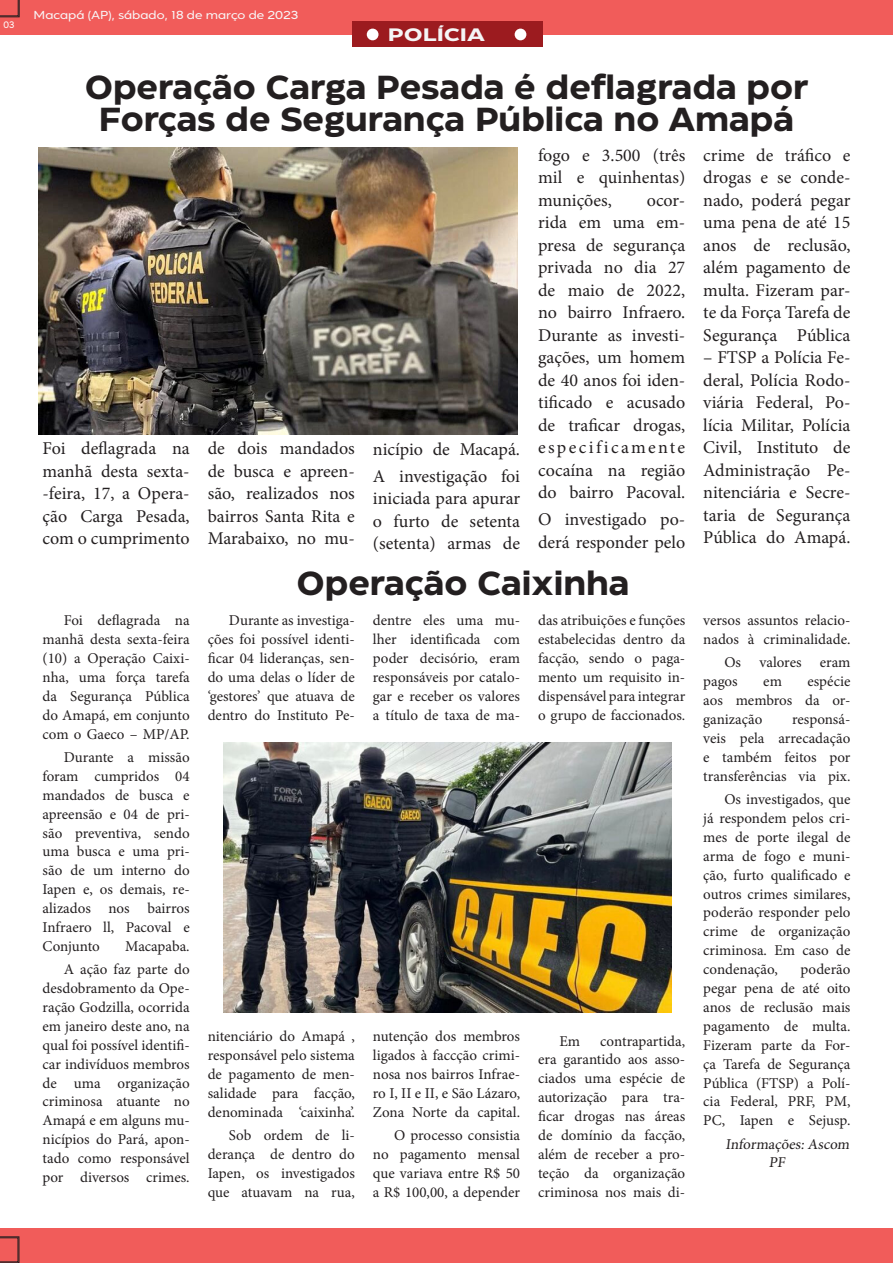
<style>
.page{position:relative;width:893px;height:1263px;background:#fff}
.page>*{position:absolute;margin:0;border:0;box-sizing:border-box;transform-origin:0 0}
.t1{font:700 33.3px/31.3px "Eastman Roman Trial";color:#231f20;text-align:center}
.t2{font:18px/22.5px "Minion Pro";color:#231f20;text-align:justify}
.t3{font:700 18px "Eastman Roman Trial";color:#f5f5f6;scale:1.24 1}
.t4{font:15px/18.9px "Minion Pro";color:#231f20;text-align:justify}
.t5{font:500 11.1px "Kentledge";color:#f8f6f7;scale:1.16 1}
.t6{font:500 9px "Kentledge";color:#fcfcfc}
</style>
<div class="page">
<div style="left:0;top:0;width:893px;height:34px;background:#f15c5a"></div>
<svg style="left:0;top:0;width:20px;height:18px"></svg>
<div style="left:353px;top:22px;width:190px;height:25px;background:#9c1b1f"></div>
<div style="left:515px;top:29px;width:11px;height:11px;background:#fff;border-radius:50%"></div>
<div style="left:367px;top:29px;width:11px;height:11px;background:#fff;border-radius:50%"></div>
<div style="left:0;top:1229px;width:893px;height:34px;background:#f15c5a"></div>
<svg style="left:0;top:1236px;width:20px;height:27px"></svg>
<img style="left:38px;top:148px;width:479px;height:287px">
<img style="left:224px;top:743px;width:447px;height:269px">
<p class="t6" style="left:4px;top:19px;width:12px">03</p>
<p class="t5" style="left:34px;top:7px;width:230px">Macapá (AP), sábado, 18 de março de 2023</p>
<p class="t3" style="left:388px;top:21px;width:80px">POLÍCIA</p>
<p class="t1" style="left:85px;top:69px;width:725px">Operação Carga Pesada é deflagrada por<br>Forças de Segurança Pública no Amapá</p>
<p class="t2" style="left:43px;top:437px;width:149px">Foi deflagrada na manhã desta sexta--feira, 17, a Opera&shy;ção Carga Pesada, com o cumprimento</p>
<p class="t2" style="left:208px;top:437px;width:149px">de dois mandados de busca e apreen&shy;são, realizados nos bairros Santa Rita e Marabaixo, no mu-</p>
<p class="t2" style="left:373px;top:438px;width:149px">nicípio de Macapá.</p>
<p class="t2" style="left:373px;top:465px;width:149px">A investigação foi iniciada para apurar o furto de setenta (setenta) armas de</p>
<p class="t2" style="left:538px;top:144px;width:149px">fogo e 3.500 (três mil e quinhentas) munições,</p>
<p class="t2" style="left:538px;top:189px;width:149px;text-indent:109px">ocor&shy;rida em uma em&shy;presa de segurança privada no dia 27 de maio de 2022, no bairro Infraero.<br>Durante as investi&shy;gações, um homem de 40 anos foi iden&shy;tificado e acusado de traficar drogas, especificamente cocaína na região do bairro Pacoval.</p>
<p class="t2" style="left:538px;top:508px;width:149px">O investigado po&shy;derá responder pelo</p>
<p class="t4" style="left:43px;top:611px;width:149px;text-indent:21px">Foi deflagrada na manhã desta sexta-feira (10) a Operação Caixi&shy;nha, uma força tarefa da Segurança Pública do Amapá, em conjunto com o Gaeco – MP/AP.</p>
<p class="t4" style="left:43px;top:748px;width:149px;text-indent:21px">Durante a missão foram cumpridos 04 mandados de busca e apreensão e 04 de pri&shy;são preventiva, sendo uma busca e uma pri&shy;são de um interno do Iapen e, os demais, re&shy;alizados nos bairros Infraero ll, Pacoval e Conjunto</p>
<p class="t4" style="left:125px;top:937px;width:66px">Macapaba.</p>
<p class="t4" style="left:43px;top:960px;width:149px;text-indent:21px">A ação faz parte do desdobramento da Ope&shy;ração Godzilla, ocorrida em janeiro deste ano, na qual foi possível identifi&shy;car indivíduos membros de uma organização criminosa atuante no Amapá e em alguns mu&shy;nicípios do Pará, apon&shy;tado como responsável por diversos crimes.</p>
<p class="t1" style="left:296px;top:565px;width:334px">Operação Caixinha</p>
<p class="t4" style="left:208px;top:611px;width:149px;text-indent:21px">Durante as investiga&shy;ções foi possível identi&shy;ficar 04 lideranças, sen&shy;do uma delas o líder de ‘gestores’ que atuava de dentro do Instituto Pe-</p>
<p class="t4" style="left:373px;top:611px;width:149px">dentre eles uma mu&shy;lher identificada com poder decisório, eram responsáveis por catalo&shy;gar e receber os valores a título de taxa de ma-</p>
<p class="t4" style="left:538px;top:611px;width:149px">das atribuições e funções estabelecidas dentro da facção, sendo o paga&shy;mento um requisito in&shy;dispensável para integrar o grupo de faccionados.</p>
<p class="t4" style="left:208px;top:1027px;width:149px">nitenciário do Amapá , responsável pelo sistema de pagamento de men&shy;salidade para facção, denominada ‘caixinha’.</p>
<p class="t4" style="left:208px;top:1126px;width:149px;text-indent:21px">Sob ordem de li&shy;derança de dentro do Iapen, os investigados que atuavam na rua,</p>
<p class="t4" style="left:373px;top:1027px;width:149px">nutenção dos membros ligados à faccção crimi&shy;nosa nos bairros Infrae&shy;ro I, II e II, e São Lázaro, Zona Norte da capital.</p>
<p class="t4" style="left:373px;top:1126px;width:149px;text-indent:21px">O processo consistia no pagamento mensal que variava entre R$ 50 a R$ 100,00, a depender</p>
<p class="t4" style="left:538px;top:1031px;width:149px;text-indent:62px">contrapartida, era garantido aos asso&shy;ciados uma espécie de autorização para tra&shy;ficar drogas nas áreas de domínio da facção, além de receber a pro&shy;teção da organização criminosa nos mais di-</p>
<p class="t4" style="left:559px;top:1031px;width:22px">Em</p>
<p class="t2" style="left:703px;top:144px;width:149px">crime de tráfico e drogas e se conde&shy;nado, poderá pegar uma pena de até 15 anos de reclusão, além pagamento de multa. Fizeram par&shy;te da Força Tarefa de Segurança Pública</p>
<p class="t2" style="left:703px;top:346px;width:149px">– FTSP a Polícia Fe&shy;deral, Polícia Rodo&shy;viária Federal, Po&shy;lícia Militar, Polícia Civil, Instituto de Administração Pe&shy;nitenciária e Secre&shy;taria de Segurança Pública do Amapá.</p>
<p class="t4" style="left:703px;top:611px;width:149px">versos assuntos relacio&shy;nados à criminalidade.</p>
<p class="t4" style="left:703px;top:653px;width:149px;text-indent:21px">Os valores eram pagos</p>
<p class="t4" style="left:703px;top:672px;width:149px;text-indent:104px">espécie aos membros da or&shy;ganização</p>
<p class="t4" style="left:763px;top:672px;width:20px">em</p>
<p class="t4" style="left:703px;top:710px;width:149px;text-indent:89px">responsá&shy;veis pela arrecadação e também feitos por transferências via pix.</p>
<p class="t4" style="left:703px;top:790px;width:149px;text-indent:21px">Os investigados, que já respondem pelos cri&shy;mes de porte ilegal de arma de fogo e muni&shy;ção, furto qualificado e outros crimes similares, poderão responder pelo crime de organização criminosa. Em caso de condenação,</p>
<p class="t4" style="left:703px;top:960px;width:149px;text-indent:97px">poderão pegar pena de até oito anos de reclusão mais pagamento de multa.<br>Fizeram parte da For&shy;ça Tarefa de Segurança Pública (FTSP) a Polí&shy;cia Federal, PRF, PM, PC, Iapen e Sejusp.</p>
<p class="t4" style="left:769px;top:1134px;width:85px;text-indent:-43px">Informações: Ascom<br>PF</p>
</div>
